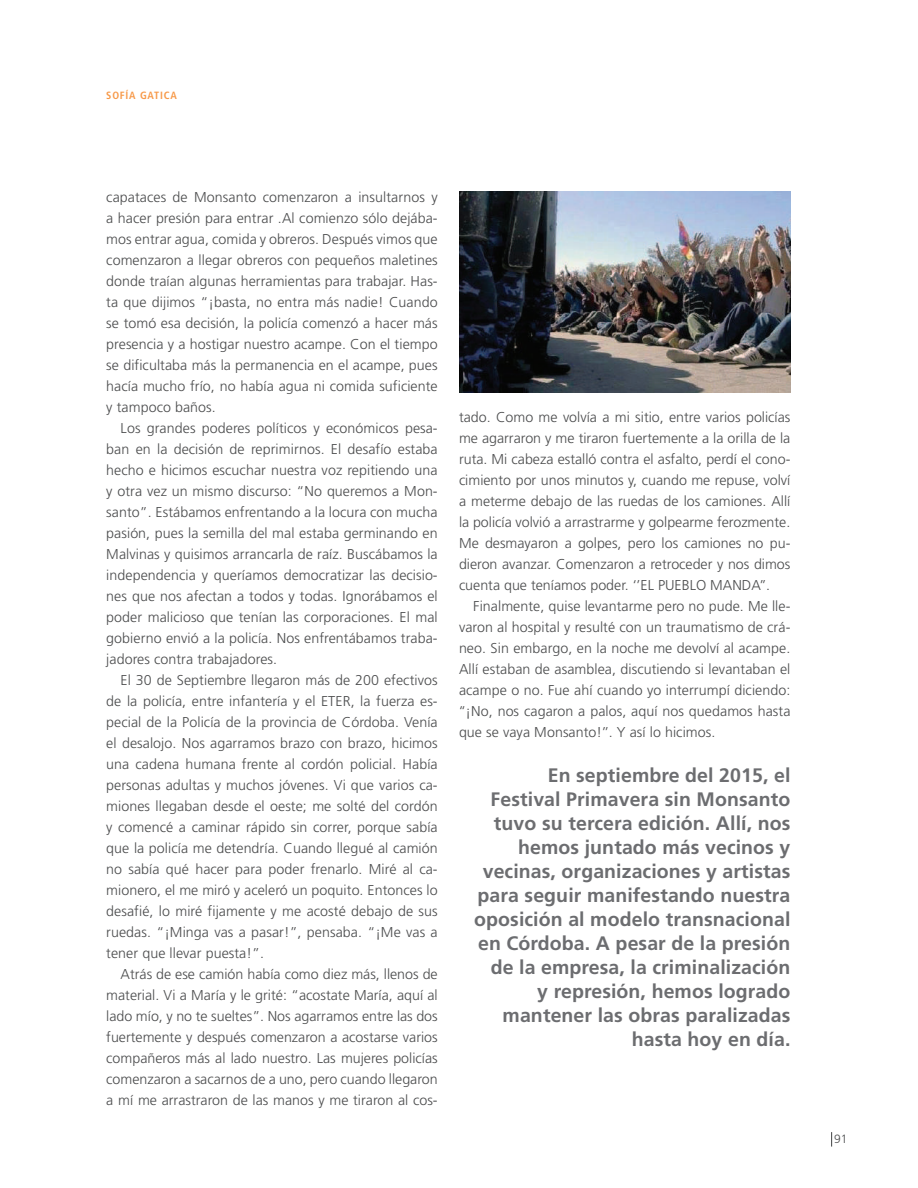
<style>
.page{position:relative;width:918px;height:1188px;background:#fff}
.page>*{position:absolute;margin:0;border:0;box-sizing:border-box;transform-origin:0 0}
.t1{font:700 19.5px/24px "Frutiger LT Std";letter-spacing:.005em;color:#6c6d70;text-align:right}
.t2{font:300 14.25px/21px "Frutiger LT Std";letter-spacing:.005em;color:#4b4c4d;text-align:justify}
.t3{font:300 12px "Frutiger LT Std";color:#4b4c4d}
.t4{font:700 condensed 10.5px "Frutiger LT Std";letter-spacing:.075em;color:#f79949}
</style>
<div class="page">
<svg style="left:831px;top:1132px;width:1px;height:15px"></svg>
<img style="left:459px;top:191px;width:331px;height:201px">
<p class="t4" style="left:106px;top:90px;width:72px">SOFÍA GATICA</p>
<p class="t2" style="left:106px;top:187px;width:333px">capataces de Monsanto comenzaron a insultarnos y a hacer presión para entrar .Al comienzo sólo dejába&shy;mos entrar agua, comida y obreros. Después vimos que comenzaron a llegar obreros con pequeños maletines donde traían algunas herramientas para trabajar. Has&shy;ta que dijimos “¡basta, no entra más nadie! Cuando se tomó esa decisión, la policía comenzó a hacer más presencia y a hostigar nuestro acampe. Con el tiempo se dificultaba más la permanencia en el acampe, pues hacía mucho frío, no había agua ni comida suficiente y tampoco baños.</p>
<p class="t2" style="left:106px;top:418px;width:333px;text-indent:14px">Los grandes poderes políticos y económicos pesa&shy;ban en la decisión de reprimirnos. El desafío estaba hecho e hicimos escuchar nuestra voz repitiendo una y otra vez un mismo discurso: “No queremos a Mon&shy;santo”. Estábamos enfrentando a la locura con mucha pasión, pues la semilla del mal estaba germinando en Malvinas y quisimos arrancarla de raíz. Buscábamos la independencia y queríamos democratizar las decisio&shy;nes que nos afectan a todos y todas. Ignorábamos el poder malicioso que tenían las corporaciones. El mal gobierno envió a la policía. Nos enfrentábamos traba&shy;jadores contra trabajadores.</p>
<p class="t2" style="left:106px;top:670px;width:333px;text-indent:14px">El 30 de Septiembre llegaron más de 200 efectivos de la policía, entre infantería y el ETER, la fuerza es&shy;pecial de la Policía de la provincia de Córdoba. Venía el desalojo. Nos agarramos brazo con brazo, hicimos una cadena humana frente al cordón policial. Había personas adultas y muchos jóvenes. Vi que varios ca&shy;miones llegaban desde el oeste; me solté del cordón y comencé a caminar rápido sin correr, porque sabía que la policía me detendría. Cuando llegué al camión no sabía qué hacer para poder frenarlo. Miré al ca&shy;mionero, el me miró y aceleró un poquito. Entonces lo desafié, lo miré fijamente y me acosté debajo de sus ruedas. “¡Minga vas a pasar!”, pensaba. “¡Me vas a tener que llevar puesta!”.</p>
<p class="t2" style="left:106px;top:964px;width:333px;text-indent:14px">Atrás de ese camión había como diez más, llenos de material. Vi a María y le grité: “acostate María, aquí al lado mío, y no te sueltes”. Nos agarramos entre las dos fuertemente y después comenzaron a acostarse varios compañeros más al lado nuestro. Las mujeres policías comenzaron a sacarnos de a uno, pero cuando llegaron a mí me arrastraron de las manos y me tiraron al cos-</p>
<p class="t2" style="left:459px;top:407px;width:333px">tado. Como me volvía a mi sitio, entre varios policías me agarraron y me tiraron fuertemente a la orilla de la ruta. Mi cabeza estalló contra el asfalto, perdí el cono&shy;cimiento por unos minutos y, cuando me repuse, volví a meterme debajo de las ruedas de los camiones. Allí la policía volvió a arrastrarme y golpearme ferozmente.<br>Me desmayaron a golpes, pero los camiones no pu&shy;dieron avanzar. Comenzaron a retroceder y nos dimos cuenta que teníamos poder. ‘’EL PUEBLO MANDA’’.</p>
<p class="t2" style="left:459px;top:596px;width:333px;text-indent:14px">Finalmente, quise levantarme pero no pude. Me lle&shy;varon al hospital y resulté con un traumatismo de crá&shy;neo. Sin embargo, en la noche me devolví al acampe.<br>Allí estaban de asamblea, discutiendo si levantaban el acampe o no. Fue ahí cuando yo interrumpí diciendo: ‘‘¡No, nos cagaron a palos, aquí nos quedamos hasta que se vaya Monsanto!’’. Y así lo hicimos.</p>
<p class="t1" style="left:474px;top:764px;width:318px">En septiembre del 2015, el<br>Festival Primavera sin Monsanto tuvo su tercera edición. Allí, nos hemos juntado más vecinos y vecinas, organizaciones y artistas para seguir manifestando nuestra oposición al modelo transnacional en Córdoba. A pesar de la presión de la empresa, la criminalización<br>y represión, hemos logrado mantener las obras paralizadas hasta hoy en día.</p>
<p class="t3" style="left:834px;top:1132px;width:15px">91</p>
</div>
